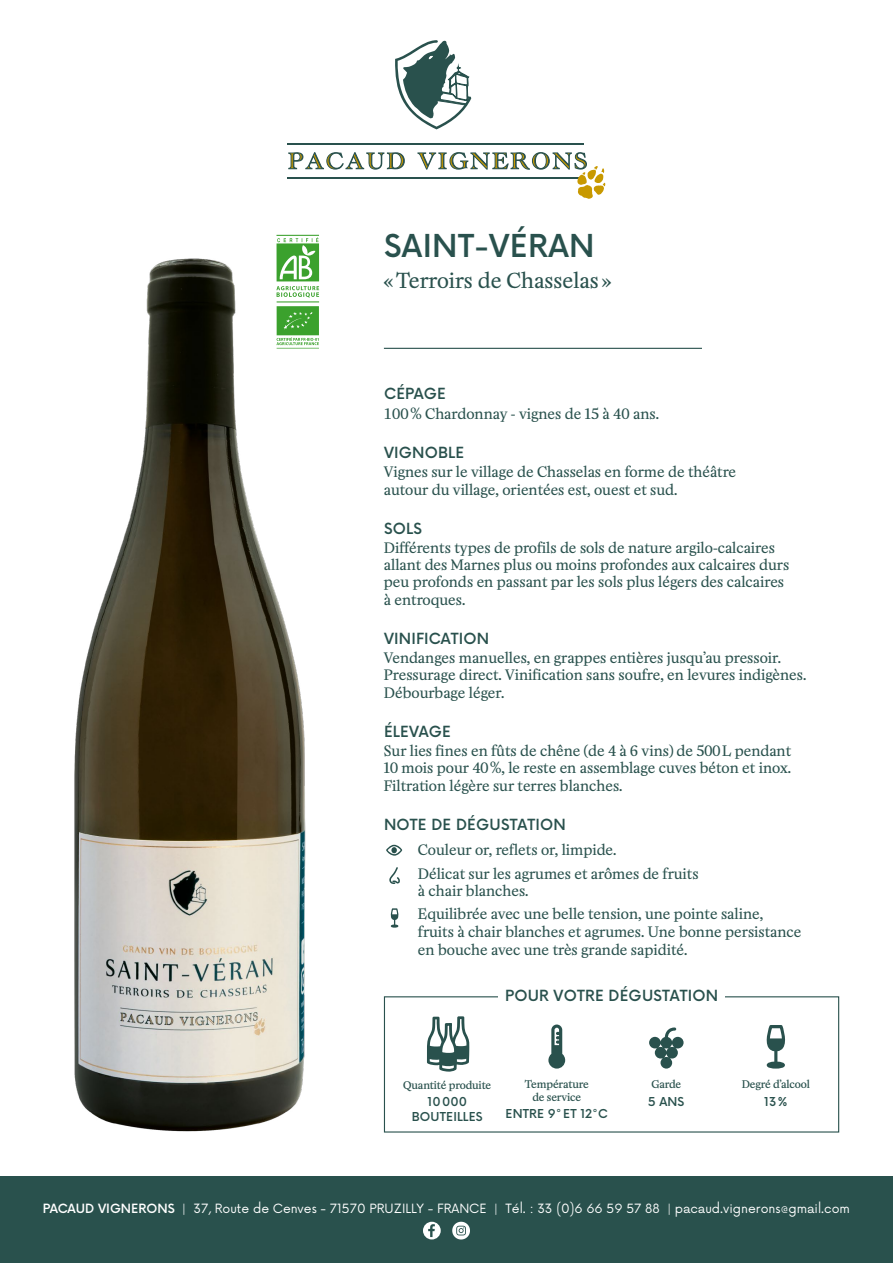
<style>
.page{position:relative;width:893px;height:1263px;background:#fff}
.page>*{position:absolute;margin:0;border:0;box-sizing:border-box;transform-origin:0 0}
.t1{font:500 30.75px "Now Alt";letter-spacing:.015em;color:#29514d}
.t2{font:20.55px "Minipax";color:#29514d}
.t3{font:500 15px "Now Alt";letter-spacing:.015em;color:#29514d}
.t4{font:14.25px/17.5px "Minipax";color:#29514d}
.t5{font:12.45px "Now Alt";color:#fff}
.t6{font:500 12px/15px "Now Alt";letter-spacing:.015em;color:#29514d;text-align:center}
.t7{font:500 10.5px/12.6px "Minipax";letter-spacing:-.01em;color:#29514d;text-align:center}
.s1{font-weight:500}
</style>
<div class="page">
<svg style="left:386px;top:845px;width:16px;height:11px"></svg>
<svg style="left:389px;top:867px;width:11px;height:17px"></svg>
<svg style="left:390px;top:908px;width:9px;height:20px"></svg>
<img style="left:74px;top:258px;width:245px;height:874px">
<div style="left:0;top:1177px;width:893px;height:86px;background:#29514d"></div>
<hr style="left:384px;top:348px;width:318px;height:1px;background:#29514d">
<svg style="left:427px;top:1016px;width:42px;height:56px"></svg>
<svg style="left:548px;top:1024px;width:17px;height:44px"></svg>
<svg style="left:766px;top:1025px;width:20px;height:43px"></svg>
<svg style="left:649px;top:1027px;width:35px;height:41px"></svg>
<hr style="left:288px;top:143px;width:296px;height:1px;background:#29514d">
<hr style="left:288px;top:178px;width:296px;height:1px;background:#29514d">
<svg style="left:288px;top:152px;width:117px;height:18px"></svg>
<svg style="left:417px;top:152px;width:188px;height:47px"></svg>
<svg style="left:395px;top:40px;width:76px;height:89px"></svg>
<svg style="left:452px;top:1222px;width:18px;height:17px"></svg>
<svg style="left:423px;top:1222px;width:18px;height:17px"></svg>
<svg style="left:274px;top:234px;width:46px;height:71px"></svg>
<hr style="left:276px;top:235px;width:43px;height:1px;background:#3ba12d">
<hr style="left:277px;top:301px;width:42px;height:1px;background:#3ba12d">
<svg style="left:277px;top:243px;width:42px;height:38px"></svg>
<svg style="left:277px;top:237px;width:41px;height:42px"></svg>
<svg style="left:276px;top:286px;width:43px;height:12px"></svg>
<hr style="left:277px;top:348px;width:42px;height:1px;background:#3ba12d">
<div style="left:277px;top:306px;width:42px;height:29px;background:#3ba12d"></div>
<svg style="left:284px;top:312px;width:29px;height:18px"></svg>
<svg style="left:276px;top:337px;width:43px;height:8px"></svg>
<h1 class="t1" style="left:384px;top:222px;width:212px">SAINT-VÉRAN</h1>
<h2 class="t2" style="left:384px;top:268px;width:229px">«Terroirs de Chasselas »</h2>
<p class="t3" style="left:384px;top:382px;width:63px">CÉPAGE</p>
<p class="t4" style="left:384px;top:406px;width:277px">100% Chardonnay - vignes de 15 à 40 ans.</p>
<p class="t3" style="left:384px;top:441px;width:82px">VIGNOBLE</p>
<p class="t4" style="left:384px;top:464px;width:354px;line-height:18px">Vignes sur le village de Chasselas en forme de théâtre autour du village, orientées est, ouest et sud.</p>
<p class="t3" style="left:384px;top:517px;width:39px">SOLS</p>
<p class="t4" style="left:384px;top:540px;width:407px">Différents types de profils de sols de nature argilo-calcaires allant des Marnes plus ou moins profondes aux calcaires durs peu profonds en passant par les sols plus légers des calcaires à entroques.</p>
<p class="t3" style="left:384px;top:627px;width:107px">VINIFICATION</p>
<p class="t4" style="left:384px;top:650px;width:424px">Vendanges manuelles, en grappes entières jusqu’au pressoir.<br>Pressurage direct. Vinification sans soufre, en levures indigènes.<br>Débourbage léger.</p>
<p class="t3" style="left:384px;top:720px;width:68px">ÉLEVAGE</p>
<p class="t4" style="left:384px;top:743px;width:409px;text-align:justify">Sur lies fines en fûts de chêne (de 4 à 6 vins) de 500L pendant 10 mois pour 40%, le reste en assemblage cuves béton et inox.<br>Filtration légère sur terres blanches.</p>
<p class="t3" style="left:384px;top:813px;width:183px">NOTE DE DÉGUSTATION</p>
<p class="t4" style="left:418px;top:839px;width:282px;line-height:23.5px">Couleur or, reflets or, limpide.<br>Délicat sur les agrumes et arômes de fruits</p>
<p class="t4" style="left:418px;top:880px;width:347px;line-height:23.5px">à chair blanches.<br>Equilibrée avec une belle tension, une pointe saline,</p>
<p class="t4" style="left:418px;top:923px;width:385px;line-height:18px">fruits à chair blanches et agrumes. Une bonne persistance en bouche avec une très grande sapidité.</p>
<p class="t3" style="left:505px;top:984px;width:215px">POUR VOTRE DÉGUSTATION</p>
<p class="t7" style="left:403px;top:1079px;width:89px">Quantité produite</p>
<p class="t6" style="left:412px;top:1094px;width:72px">10000<br>BOUTEILLES</p>
<p class="t7" style="left:525px;top:1079px;width:65px">Température de service</p>
<p class="t6" style="left:506px;top:1106px;width:104px">ENTRE 9°ET 12°C</p>
<p class="t7" style="left:651px;top:1079px;width:31px">Garde</p>
<p class="t6" style="left:648px;top:1093px;width:38px">5 ANS</p>
<p class="t7" style="left:742px;top:1079px;width:70px">Degré d’alcool</p>
<p class="t6" style="left:764px;top:1093px;width:25px">13%</p>
<p class="t5" style="left:43px;top:1199px;width:809px"><span class="s1">PACAUD VIGNERONS</span> | 37, Route de Cenves - 71570 PRUZILLY - FRANCE | Tél. : 33 (0)6 66 59 57 88 | pacaud.vignerons@gmail.com</p>
</div>
